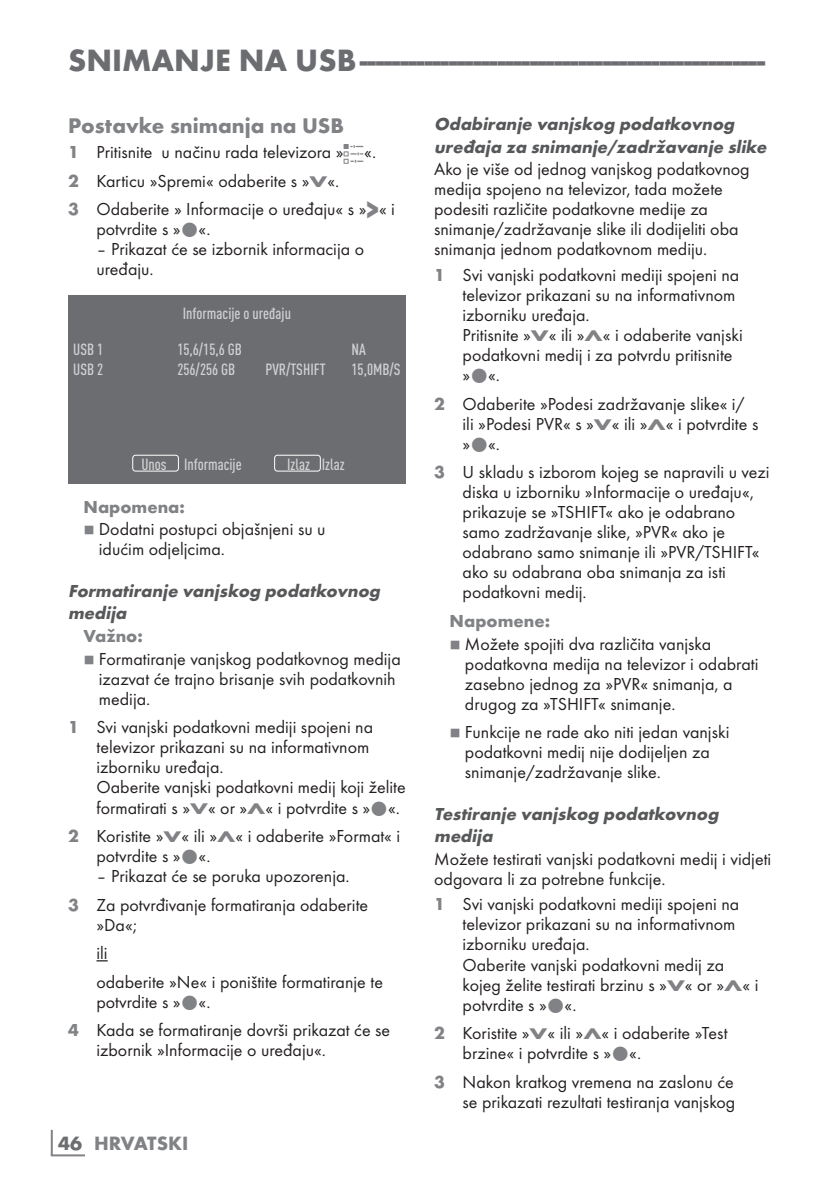
<style>
.page{position:relative;width:840px;height:1191px;background:#fff}
.page>*{position:absolute;margin:0;border:0;box-sizing:border-box;transform-origin:0 0}
.t1{font:700 32px "Futura TOT";color:#6c6d70}
.t2{font:700 22px "Futura TOT";color:#808285}
.t3{font:700 20px "Futura TOT";color:#808285}
.t4{font:18px/20px "Futura TOT Boo";color:#231f20}
.t5{font:italic 700 18px/22px "Futura TOT";color:#57585a}
.t6{font:700 18px "Futura TOT";color:#808285}
.t7{font:500 condensed 16px "DIN Pro";color:#d1d2d4}
.t8{font:8px "Grund Son Se";color:#808285}
.s1{font-family:"Futura TOT";font-weight:700;color:#808285}
.s2{font-family:"Arcelik TS9 Android";font-size:24px;color:#808285}
.s3{font-family:"Futura TOT";font-weight:700;font-size:16px;color:#808285}
.s4{font-family:"Futura TOT";font-weight:700;font-size:27.2px;color:#808285}
.s5{color:#6c6d70}
</style>
<div class="page">
<hr style="left:51px;top:1129px;width:2px;height:26px;background:#808285">
<hr style="left:51px;top:1154px;width:34px;height:2px;background:#808285">
<svg style="left:96px;top:960px;width:12px;height:1px"></svg>
<div style="left:68px;top:295px;width:337px;height:188px;background:#6c6d70"></div>
<div style="left:132px;top:455px;width:47px;height:16px;border:1px solid #fff;border-radius:3px"></div>
<div style="left:274px;top:455px;width:46px;height:16px;border:1px solid #fff;border-radius:3px"></div>
<h1 class="t1" style="left:68px;top:40px;width:698px">SNIMANJE NA USB---------------------------------------------------</h1>
<p class="t2" style="left:68px;top:112px;width:277px">Postavke snimanja na USB</p>
<p class="t4" style="left:68px;top:138px;width:328px;line-height:28.6px"><span class="s1">1</span> Pritisnite u načinu rada televizora »<span class="s2">q</span>«.<br><span class="s1">2</span> Karticu »Spremi« odaberite s »<span class="s3">V</span>«.<br><span class="s1">3</span> Odaberite » Informacije o uređaju« s »<span class="s4">&gt;</span>« i</p>
<p class="t4" style="left:96px;top:219px;width:115px">potvrdite s » «.</p>
<p class="t4" style="left:96px;top:239px;width:269px">– Prikazat će se izbornik informacija o uređaju.</p>
<p class="t7" style="left:183px;top:302px;width:110px">Informacije o uređaju</p>
<p class="t7" style="left:73px;top:338px;width:32px">USB 1</p>
<p class="t7" style="left:177px;top:338px;width:66px">15,6/15,6 GB</p>
<p class="t7" style="left:351px;top:338px;width:16px">NA</p>
<p class="t7" style="left:73px;top:357px;width:32px">USB 2</p>
<p class="t7" style="left:177px;top:357px;width:59px">256/256 GB</p>
<p class="t7" style="left:265px;top:357px;width:62px">PVR/TSHIFT</p>
<p class="t7" style="left:351px;top:357px;width:51px">15,0MB/S</p>
<p class="t7" style="left:141px;top:452px;width:102px">Unos Informacije</p>
<p class="t7" style="left:287px;top:452px;width:59px">Izlaz Izlaz</p>
<p class="t6" style="left:83px;top:495px;width:103px">Napomena:</p>
<p class="t8" style="left:83px;top:526px;width:13px">7</p>
<p class="t4" style="left:99px;top:519px;width:228px">Dodatni postupci objašnjeni su u idućim odjeljcima.</p>
<p class="t5" style="left:68px;top:580px;width:317px">Formatiranje vanjskog podatkovnog medija</p>
<p class="t6" style="left:83px;top:625px;width:61px">Važno:</p>
<p class="t8" style="left:83px;top:655px;width:13px">7</p>
<p class="t4" style="left:99px;top:649px;width:303px">Formatiranje vanjskog podatkovnog medija izazvat će trajno brisanje svih podatkovnih medija.</p>
<p class="t4" style="left:96px;top:717px;width:310px;text-indent:-28px"><span class="s1">1</span> Svi vanjski podatkovni mediji spojeni na televizor prikazani su na informativnom izborniku uređaja.<br>Oaberite vanjski podatkovni medij koji želite formatirati s »<span class="s3">V</span>« or »<span class="s3">Λ</span>« i potvrdite s » «.</p>
<p class="t4" style="left:96px;top:826px;width:305px;text-indent:-28px"><span class="s1">2</span> Koristite »<span class="s3">V</span>« ili »<span class="s3">Λ</span>« i odaberite »Format« i potvrdite s » «.</p>
<p class="t4" style="left:68px;top:861px;width:301px;line-height:28.6px;text-align:center">– Prikazat će se poruka upozorenja.<br><span class="s1">3</span> Za potvrđivanje formatiranja odaberite</p>
<p class="t4" style="left:96px;top:910px;width:288px;line-height:28.6px">»Da«;<br>ili<br>odaberite »Ne« i poništite formatiranje te</p>
<p class="t4" style="left:68px;top:987px;width:323px;line-height:28.4px;text-indent:28px">potvrdite s » «.<br><span class="s1">4</span> Kada se formatiranje dovrši prikazat će se</p>
<p class="t4" style="left:96px;top:1040px;width:231px">izbornik »Informacije o uređaju«.</p>
<p class="t3" style="left:58px;top:1131px;width:131px"><span class="s5">46</span> HRVATSKI</p>
<p class="t5" style="left:434px;top:113px;width:337px">Odabiranje vanjskog podatkovnog uređaja za snimanje/zadržavanje slike</p>
<p class="t4" style="left:434px;top:159px;width:317px">Ako je više od jednog vanjskog podatkovnog medija spojeno na televizor, tada možete podesiti različite podatkovne medije za snimanje/zadržavanje slike ili dodijeliti oba snimanja jednom podatkovnom mediju.</p>
<p class="t4" style="left:462px;top:265px;width:281px;text-indent:-28px"><span class="s1">1</span> Svi vanjski podatkovni mediji spojeni na televizor prikazani su na informativnom izborniku uređaja.<br>Pritisnite »<span class="s3">V</span>« ili »<span class="s3">Λ</span>« i odaberite vanjski podatkovni medij i za potvrdu pritisnite » «.</p>
<p class="t4" style="left:462px;top:393px;width:297px;text-indent:-28px"><span class="s1">2</span> Odaberite »Podesi zadržavanje slike« i/ ili »Podesi PVR« s »<span class="s3">V</span>« ili »<span class="s3">Λ</span>« i potvrdite s » «.</p>
<p class="t4" style="left:462px;top:462px;width:308px;text-indent:-28px"><span class="s1">3</span> U skladu s izborom kojeg se napravili u vezi diska u izborniku »Informacije o uređaju«, prikazuje se »TSHIFT« ako je odabrano samo zadržavanje slike, »PVR« ako je odabrano samo snimanje ili »PVR/TSHIFT« ako su odabrana oba snimanja za isti podatkovni medij.</p>
<p class="t6" style="left:449px;top:609px;width:102px">Napomene:</p>
<p class="t8" style="left:449px;top:640px;width:13px">7</p>
<p class="t4" style="left:464px;top:633px;width:295px">Možete spojiti dva različita vanjska podatkovna medija na televizor i odabrati zasebno jednog za »PVR« snimanja, a drugog za »TSHIFT« snimanje.</p>
<p class="t8" style="left:449px;top:729px;width:13px">7</p>
<p class="t4" style="left:464px;top:722px;width:266px">Funkcije ne rade ako niti jedan vanjski podatkovni medij nije dodijeljen za snimanje/zadržavanje slike.</p>
<p class="t5" style="left:434px;top:802px;width:289px">Testiranje vanjskog podatkovnog medija</p>
<p class="t4" style="left:434px;top:848px;width:338px">Možete testirati vanjski podatkovni medij i vidjeti odgovara li za potrebne funkcije.</p>
<p class="t4" style="left:462px;top:894px;width:297px;text-indent:-28px"><span class="s1">1</span> Svi vanjski podatkovni mediji spojeni na televizor prikazani su na informativnom izborniku uređaja.<br>Oaberite vanjski podatkovni medij za kojeg želite testirati brzinu s »<span class="s3">V</span>« or »<span class="s3">Λ</span>« i potvrdite s » «.</p>
<p class="t4" style="left:462px;top:1023px;width:266px;text-indent:-28px"><span class="s1">2</span> Koristite »<span class="s3">V</span>« ili »<span class="s3">Λ</span>« i odaberite »Test brzine« i potvrdite s » «.</p>
<p class="t4" style="left:434px;top:1071px;width:302px;text-align:right"><span class="s1">3</span> Nakon kratkog vremena na zaslonu će se prikazati rezultati testiranja vanjskog</p>
</div>
